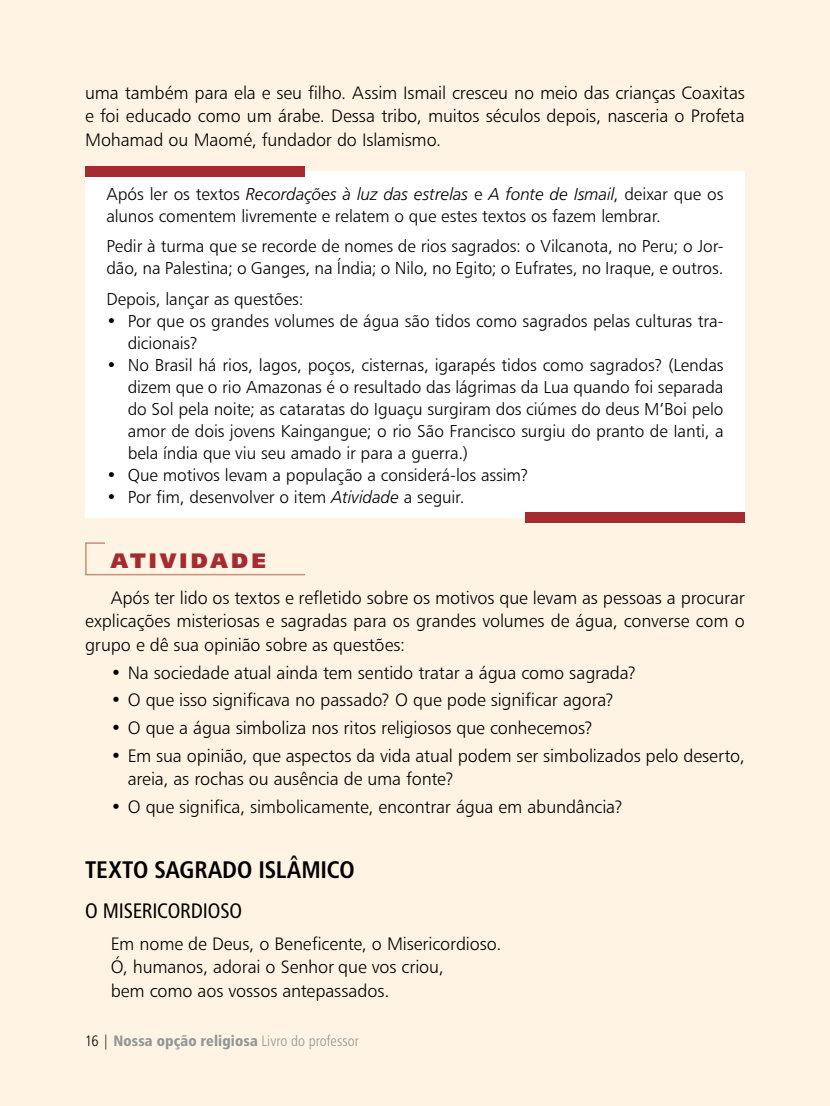
<style>
.page{position:relative;width:830px;height:1106px;background:#fff}
.page>*{position:absolute;margin:0;border:0;box-sizing:border-box;transform-origin:0 0}
.t1{font:24px "Humanist 777 BT Bold Condensed B";letter-spacing:-.005em;color:#000}
.t2{font:21px "Humanist 777 BT Roman Condensed B";letter-spacing:-.01em;color:#000}
.t3{font:21px "Humanist 777 BT Extra Black B";letter-spacing:.155em;color:#a62b31}
.t4{font:18px/23.4px "Humanist 777 BT Light B";letter-spacing:-.01em;color:#000;text-align:justify}
.t5{font:17.25px/22px "Humanist 777 BT Light B";letter-spacing:-.005em;color:#000}
.t6{font:17.25px "Humanist 777 BT Light Italic B";letter-spacing:-.01em;color:#000}
.t7{font:15px "Humanist 777 BT Black Condensed B";letter-spacing:.005em;color:#939597}
.s1{font-family:"Humanist 777 BT Light B"}
.s2{font-family:"Humanist 777 BT Light Italic B"}
.s3{font-family:"Humanist 777 BT Light Condensed B";color:#000}
.s4{font-family:"Humanist 777 BT Light Condensed B"}
</style>
<div class="page">
<div style="left:0;top:0;width:829px;height:1106px;background:#fff4e3"></div>
<div style="left:85px;top:171px;width:659px;height:346px;background:#fff"></div>
<div style="left:524px;top:512px;width:220px;height:11px;background:#a62b31"></div>
<div style="left:85px;top:166px;width:220px;height:10px;background:#a62b31"></div>
<svg style="left:85px;top:542px;width:220px;height:34px"></svg>
<p class="t4" style="left:85px;top:81px;width:660px">uma também para ela e seu filho. Assim Ismail cresceu no meio das crianças Coaxitas e foi educado como um árabe. Dessa tribo, muitos séculos depois, nasceria o Profeta Mohamad ou Maomé, fundador do Islamismo.</p>
<p class="t6" style="left:106px;top:183px;width:618px"><span class="s1">Após ler os textos</span> Recordações à luz das estrelas <span class="s1">e</span> A fonte de Ismail<span class="s1">, deixar que os</span></p>
<p class="t5" style="left:106px;top:200px;width:618px;line-height:30.5px">alunos comentem livremente e relatem o que estes textos os fazem lembrar.<br>Pedir à turma que se recorde de nomes de rios sagrados: o Vilcanota, no Peru; o Jor-</p>
<p class="t5" style="left:106px;top:253px;width:618px;line-height:30.5px">dão, na Palestina; o Ganges, na Índia; o Nilo, no Egito; o Eufrates, no Iraque, e outros.<br>Depois, lançar as questões:</p>
<p class="t5" style="left:128px;top:309px;width:597px;text-indent:-21px">• Por que os grandes volumes de água são tidos como sagrados pelas culturas tra&shy;dicionais?</p>
<p class="t5" style="left:128px;top:353px;width:597px;text-align:justify;text-indent:-21px">• No Brasil há rios, lagos, poços, cisternas, igarapés tidos como sagrados? (Lendas dizem que o rio Amazonas é o resultado das lágrimas da Lua quando foi separada do Sol pela noite; as cataratas do Iguaçu surgiram dos ciúmes do deus M’Boi pelo amor de dois jovens Kaingangue; o rio São Francisco surgiu do pranto de Ianti, a bela índia que viu seu amado ir para a guerra.)</p>
<p class="t5" style="left:106px;top:463px;width:423px">• Que motivos levam a população a considerá-los assim?</p>
<p class="t5" style="left:106px;top:485px;width:360px">• Por fim, desenvolver o item <span class="s2">Atividade</span> a seguir.</p>
<p class="t3" style="left:111px;top:547px;width:157px">ATIVIDADE</p>
<p class="t4" style="left:85px;top:585px;width:661px;text-indent:26px">Após ter lido os textos e refletido sobre os motivos que levam as pessoas a procurar explicações misteriosas e sagradas para os grandes volumes de água, converse com o grupo e dê sua opinião sobre as questões:</p>
<p class="t4" style="left:111px;top:660px;width:527px">• Na sociedade atual ainda tem sentido tratar a água como sagrada?</p>
<p class="t4" style="left:111px;top:688px;width:505px">• O que isso significava no passado? O que pode significar agora?</p>
<p class="t4" style="left:111px;top:715px;width:483px">• O que a água simboliza nos ritos religiosos que conhecemos?</p>
<p class="t4" style="left:128px;top:743px;width:618px;text-indent:-17px">• Em sua opinião, que aspectos da vida atual podem ser simbolizados pelo deserto, areia, as rochas ou ausência de uma fonte?</p>
<p class="t4" style="left:111px;top:794px;width:513px">• O que significa, simbolicamente, encontrar água em abundância?</p>
<h1 class="t1" style="left:85px;top:854px;width:271px">TEXTO SAGRADO ISLÂMICO</h1>
<p class="t2" style="left:85px;top:897px;width:158px">O MISERICORDIOSO</p>
<p class="t4" style="left:111px;top:931px;width:392px;text-align:left">Em nome de Deus, o Beneficente, o Misericordioso.<br>Ó, humanos, adorai o Senhor que vos criou,<br>bem como aos vossos antepassados.</p>
<p class="t7" style="left:85px;top:1031px;width:275px"><span class="s3">16 |</span> Nossa opção religiosa <span class="s4">Livro do professor</span></p>
</div>
